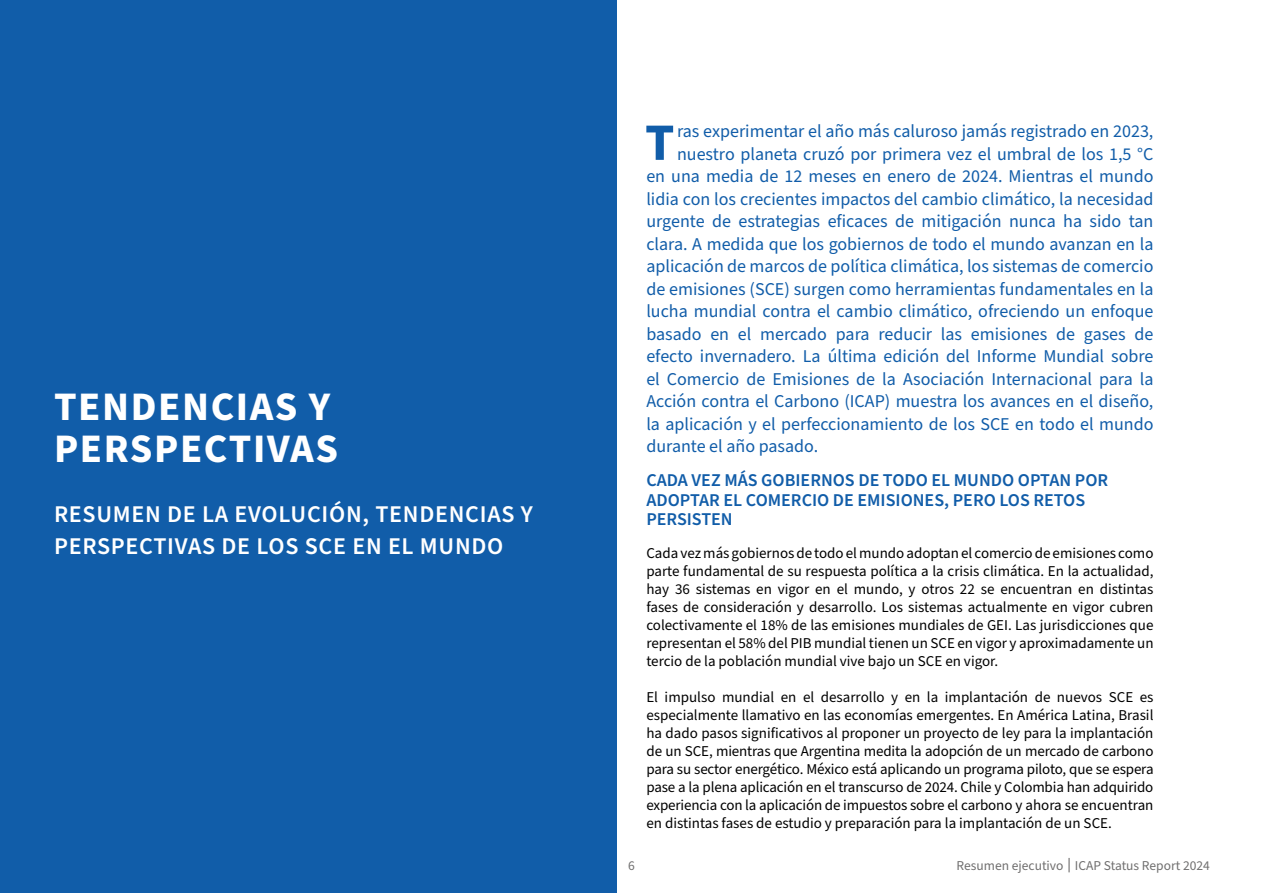
<style>
.page{position:relative;width:1263px;height:893px;background:#fff}
.page>*{position:absolute;margin:0;border:0;box-sizing:border-box;transform-origin:0 0}
.t1{font:700 52.5px "Source Sans Pro";color:#115da9}
.t2{font:700 40.5px/42px "Source Sans Pro";letter-spacing:.04em;color:#fff}
.t3{font:600 24px/31.5px "Source Sans Pro";letter-spacing:.03em;color:#fff}
.t4{font:18px "Source Sans Pro";color:#115da9}
.t5{font:600 18px/19.5px "Source Sans Pro";color:#115da9}
.t6{font:15px/18px "Source Sans Pro";color:#000;text-align:justify}
.t7{font:13.5px "Source Sans Pro";color:#706f6f}
</style>
<div class="page">
<div style="left:0;top:0;width:617px;height:893px;background:#115da9"></div>
<svg style="left:1068px;top:858px;width:2px;height:14px"></svg>
<h2 class="t2" style="left:54px;top:386px;width:286px">TENDENCIAS Y<br>PERSPECTIVAS</h2>
<h3 class="t3" style="left:54px;top:499px;width:480px">RESUMEN DE LA EVOLUCIÓN, TENDENCIAS Y<br>PERSPECTIVAS DE LOS SCE EN EL MUNDO</h3>
<h1 class="t1" style="left:645px;top:107px;width:31px">T</h1>
<p class="t4" style="left:677px;top:119px;width:478px">ras experimentar el año más caluroso jamás registrado en 2023,</p>
<p class="t4" style="left:677px;top:142px;width:478px">nuestro planeta cruzó por primera vez el umbral de los 1,5 °C</p>
<p class="t4" style="left:646px;top:164px;width:509px">en una media de 12 meses en enero de 2024. Mientras el mundo</p>
<p class="t4" style="left:646px;top:187px;width:509px">lidia con los crecientes impactos del cambio climático, la necesidad</p>
<p class="t4" style="left:646px;top:209px;width:509px">urgente de estrategias eficaces de mitigación nunca ha sido tan</p>
<p class="t4" style="left:646px;top:232px;width:509px">clara. A medida que los gobiernos de todo el mundo avanzan en la</p>
<p class="t4" style="left:646px;top:254px;width:509px">aplicación de marcos de política climática, los sistemas de comercio</p>
<p class="t4" style="left:646px;top:277px;width:509px">de emisiones (SCE) surgen como herramientas fundamentales en la</p>
<p class="t4" style="left:646px;top:299px;width:509px">lucha mundial contra el cambio climático, ofreciendo un enfoque</p>
<p class="t4" style="left:646px;top:322px;width:509px">basado en el mercado para reducir las emisiones de gases de</p>
<p class="t4" style="left:646px;top:344px;width:509px">efecto invernadero. La última edición del Informe Mundial sobre</p>
<p class="t4" style="left:646px;top:367px;width:509px">el Comercio de Emisiones de la Asociación Internacional para la</p>
<p class="t4" style="left:646px;top:389px;width:509px">Acción contra el Carbono (ICAP) muestra los avances en el diseño,</p>
<p class="t4" style="left:646px;top:412px;width:509px">la aplicación y el perfeccionamiento de los SCE en todo el mundo</p>
<p class="t4" style="left:646px;top:434px;width:173px">durante el año pasado.</p>
<p class="t5" style="left:646px;top:471px;width:463px">CADA VEZ MÁS GOBIERNOS DE TODO EL MUNDO OPTAN POR<br>ADOPTAR EL COMERCIO DE EMISIONES, PERO LOS RETOS<br>PERSISTEN</p>
<p class="t6" style="left:646px;top:545px;width:509px">Cada vez más gobiernos de todo el mundo adoptan el comercio de emisiones como parte fundamental de su respuesta política a la crisis climática. En la actualidad, hay 36 sistemas en vigor en el mundo, y otros 22 se encuentran en distintas fases de consideración y desarrollo. Los sistemas actualmente en vigor cubren colectivamente el 18% de las emisiones mundiales de GEI. Las jurisdicciones que representan el 58% del PIB mundial tienen un SCE en vigor y aproximadamente un tercio de la población mundial vive bajo un SCE en vigor.</p>
<p class="t6" style="left:646px;top:689px;width:509px">El impulso mundial en el desarrollo y en la implantación de nuevos SCE es especialmente llamativo en las economías emergentes. En América Latina, Brasil ha dado pasos significativos al proponer un proyecto de ley para la implantación de un SCE, mientras que Argentina medita la adopción de un mercado de carbono para su sector energético. México está aplicando un programa piloto, que se espera pase a la plena aplicación en el transcurso de 2024. Chile y Colombia han adquirido experiencia con la aplicación de impuestos sobre el carbono y ahora se encuentran en distintas fases de estudio y preparación para la implantación de un SCE.</p>
<p class="t7" style="left:628px;top:856px;width:8px">6</p>
<p class="t7" style="left:956px;top:856px;width:255px">Resumen ejecutivo ICAP Status Report 2024</p>
</div>
